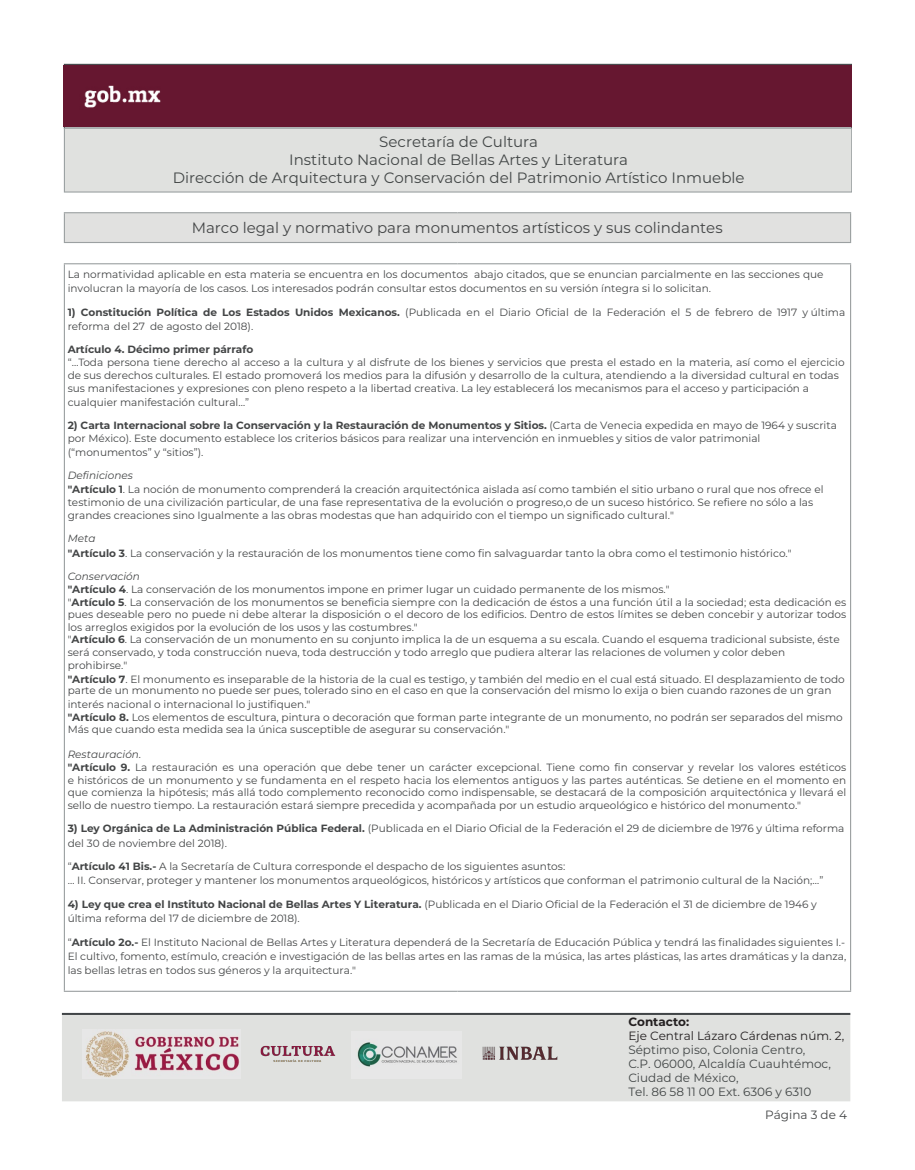
<style>
.page{position:relative;width:915px;height:1170px;background:#fff}
.page>*{position:absolute;margin:0;border:0;box-sizing:border-box;transform-origin:0 0}
.t1{font:15px/18px "Montserrat";color:#424646;text-align:center}
.t2{font:15px "Montserrat";color:#434546}
.t3{font:12px/14px "Montserrat";color:#424646}
.t4{font:12px "Montserrat";color:#231f20}
.t5{font:12px "Montserrat";color:#434546}
.t6{font:700 12px "Montserrat";color:#231f20}
.t7{font:10.5px/12.6px "Montserrat";color:#434546}
.s1{font-weight:700}
.s2{font-style:italic}
</style>
<div class="page">
<div style="left:64px;top:64px;width:787px;height:65px;border:1px solid #404447"></div>
<div style="left:64px;top:128px;width:787px;height:64px;background:#e0e1df"></div>
<div style="left:64px;top:128px;width:787px;height:64px;border:1px solid #9ca2a3"></div>
<div style="left:64px;top:213px;width:786px;height:29px;background:#e1e1e0"></div>
<hr style="left:64px;top:212px;width:393px;height:1px;background:#9ba0a1">
<svg style="left:64px;top:213px;width:1px;height:29px"></svg>
<hr style="left:457px;top:212px;width:393px;height:1px;background:#9ba0a1">
<hr style="left:64px;top:242px;width:393px;height:1px;background:#9ba0a1">
<hr style="left:457px;top:242px;width:393px;height:1px;background:#9ba0a1">
<hr style="left:64px;top:263px;width:393px;height:1px;background:#9ba0a1">
<hr style="left:64px;top:264px;width:1px;height:726px;background:#9ba0a1">
<hr style="left:457px;top:263px;width:393px;height:1px;background:#9ba0a1">
<hr style="left:849px;top:264px;width:1px;height:726px;background:#9ba0a1">
<hr style="left:64px;top:990px;width:393px;height:1px;background:#9ba0a1">
<hr style="left:457px;top:990px;width:393px;height:1px;background:#9ba0a1">
<div style="left:64px;top:65px;width:787px;height:61px;background:#661730"></div>
<div style="left:62px;top:1012px;width:787px;height:2px;border:1px solid #404447"></div>
<div style="left:62px;top:1015px;width:787px;height:85px;background:#e0e1df"></div>
<div style="left:62px;top:1014px;width:787px;height:87px;border:1px solid #e0e1df"></div>
<img style="left:357px;top:1042px;width:100px;height:25px">
<img style="left:482px;top:1046px;width:76px;height:14px">
<img style="left:85px;top:1031px;width:155px;height:46px">
<img style="left:260px;top:1045px;width:76px;height:17px">
<h1 class="t1" style="left:173px;top:132px;width:573px">Secretaría de Cultura<br>Instituto Nacional de Bellas Artes y Literatura<br>Dirección de Arquitectura y Conservación del Patrimonio Artístico Inmueble</h1>
<p class="t2" style="left:192px;top:217px;width:532px">Marco legal y normativo para monumentos artísticos y sus colindantes</p>
<p class="t7" style="left:68px;top:266px;width:757px;line-height:14.4px">La normatividad aplicable en esta materia se encuentra en los documentos abajo citados, que se enuncian parcialmente en las secciones que involucran la mayoría de los casos. Los interesados podrán consultar estos documentos en su versión íntegra si lo solicitan.</p>
<p class="t7" style="left:68px;top:304px;width:778px;line-height:14.4px"><span class="s1">1) Constitución Política de Los Estados Unidos Mexicanos.</span> (Publicada en el Diario Oficial de la Federación el 5 de febrero de 1917 y última reforma del 27 de agosto del 2018).</p>
<p class="t7" style="left:68px;top:343px;width:778px;line-height:13px"><span class="s1">Artículo 4. Décimo primer párrafo<br></span>“…Toda persona tiene derecho al acceso a la cultura y al disfrute de los bienes y servicios que presta el estado en la materia, así como el ejercicio de sus derechos culturales. El estado promoverá los medios para la difusión y desarrollo de la cultura, atendiendo a la diversidad cultural en todas sus manifestaciones y expresiones con pleno respeto a la libertad creativa. La ley establecerá los mecanismos para el acceso y participación a cualquier manifestación cultural…”</p>
<p class="t7" style="left:68px;top:418px;width:770px;line-height:13.5px"><span class="s1">2) Carta Internacional sobre la Conservación y la Restauración de Monumentos y Sitios.</span> (Carta de Venecia expedida en mayo de 1964 y suscrita por México). Este documento establece los criterios básicos para realizar una intervención en inmuebles y sitios de valor patrimonial (“monumentos” y “sitios”).</p>
<p class="t7" style="left:68px;top:468px;width:757px;line-height:13.2px"><span class="s2">Definiciones<br></span><span class="s1">"Artículo 1</span>. La noción de monumento comprenderá la creación arquitectónica aislada así como también el sitio urbano o rural que nos ofrece el testimonio de una civilización particular, de una fase representativa de la evolución o progreso,o de un suceso histórico. Se refiere no sólo a las grandes creaciones sino Igualmente a las obras modestas que han adquirido con el tiempo un significado cultural."</p>
<p class="t7" style="left:68px;top:531px;width:725px;line-height:14.4px"><span class="s2">Meta<br></span><span class="s1">"Artículo 3</span>. La conservación y la restauración de los monumentos tiene como fin salvaguardar tanto la obra como el testimonio histórico."</p>
<p class="t7" style="left:68px;top:570px;width:779px"><span class="s2">Conservación<br></span><span class="s1">"Artículo 4</span>. La conservación de los monumentos impone en primer lugar un cuidado permanente de los mismos."<br>"<span class="s1">Artículo 5</span>. La conservación de los monumentos se beneficia siempre con la dedicación de éstos a una función útil a la sociedad; esta dedicación es pues deseable pero no puede ni debe alterar la disposición o el decoro de los edificios. Dentro de estos límites se deben concebir y autorizar todos los arreglos exigidos por la evolución de los usos y las costumbres."<br>"<span class="s1">Artículo 6</span>. La conservación de un monumento en su conjunto implica la de un esquema a su escala. Cuando el esquema tradicional subsiste, éste será conservado, y toda construcción nueva, toda destrucción y todo arreglo que pudiera alterar las relaciones de volumen y color deben prohibirse."</p>
<p class="t7" style="left:68px;top:673px;width:778px;line-height:10.8px"><span class="s1">"Artículo 7</span>. El monumento es inseparable de la historia de la cual es testigo, y también del medio en el cual está situado. El desplazamiento de todo parte de un monumento no puede ser pues, tolerado sino en el caso en que la conservación del mismo lo exija o bien cuando razones de un gran</p>
<p class="t7" style="left:68px;top:697px;width:776px">interés nacional o internacional lo justifiquen."<br><span class="s1">"Artículo 8.</span> Los elementos de escultura, pintura o decoración que forman parte integrante de un monumento, no podrán ser separados del mismo<br>Más que cuando esta medida sea la única susceptible de asegurar su conservación."</p>
<p class="t7" style="left:68px;top:748px;width:779px"><span class="s2">Restauración.<br></span><span class="s1">"Artículo 9.</span> La restauración es una operación que debe tener un carácter excepcional. Tiene como fin conservar y revelar los valores estéticos e históricos de un monumento y se fundamenta en el respeto hacia los elementos antiguos y las partes auténticas. Se detiene en el momento en que comienza la hipótesis; más allá todo complemento reconocido como indispensable, se destacará de la composición arquitectónica y llevará el sello de nuestro tiempo. La restauración estará siempre precedida y acompañada por un estudio arqueológico e histórico del monumento."</p>
<p class="t7" style="left:68px;top:821px;width:778px;line-height:14.4px"><span class="s1">3) Ley Orgánica de La Administración Pública Federal.</span> (Publicada en el Diario Oficial de la Federación el 29 de diciembre de 1976 y última reforma del 30 de noviembre del 2018).</p>
<p class="t7" style="left:68px;top:858px;width:756px;line-height:14.4px">“<span class="s1">Artículo 41 Bis.-</span> A la Secretaría de Cultura corresponde el despacho de los siguientes asuntos:<br>… II. Conservar, proteger y mantener los monumentos arqueológicos, históricos y artísticos que conforman el patrimonio cultural de la Nación;…”</p>
<p class="t7" style="left:68px;top:896px;width:750px;line-height:14.4px"><span class="s1">4) Ley que crea el Instituto Nacional de Bellas Artes Y Literatura.</span> (Publicada en el Diario Oficial de la Federación el 31 de diciembre de 1946 y última reforma del 17 de diciembre de 2018).</p>
<p class="t7" style="left:68px;top:934px;width:779px;line-height:14px;text-align:justify">“<span class="s1">Artículo 2o.-</span> El Instituto Nacional de Bellas Artes y Literatura dependerá de la Secretaría de Educación Pública y tendrá las finalidades siguientes I.- El cultivo, fomento, estímulo, creación e investigación de las bellas artes en las ramas de la música, las artes plásticas, las artes dramáticas y la danza, las bellas letras en todos sus géneros y la arquitectura."</p>
<p class="t6" style="left:628px;top:1013px;width:62px">Contacto:</p>
<p class="t4" style="left:628px;top:1027px;width:217px">Eje Central Lázaro Cárdenas núm. 2,</p>
<p class="t3" style="left:628px;top:1042px;width:204px">Séptimo piso, Colonia Centro,<br>C.P. 06000, Alcaldía Cuauhtémoc,<br>Ciudad de México,<br>Tel. 86 58 11 00 Ext. 6306 y 6310</p>
<p class="t5" style="left:765px;top:1106px;width:83px">Página 3 de 4</p>
</div>
